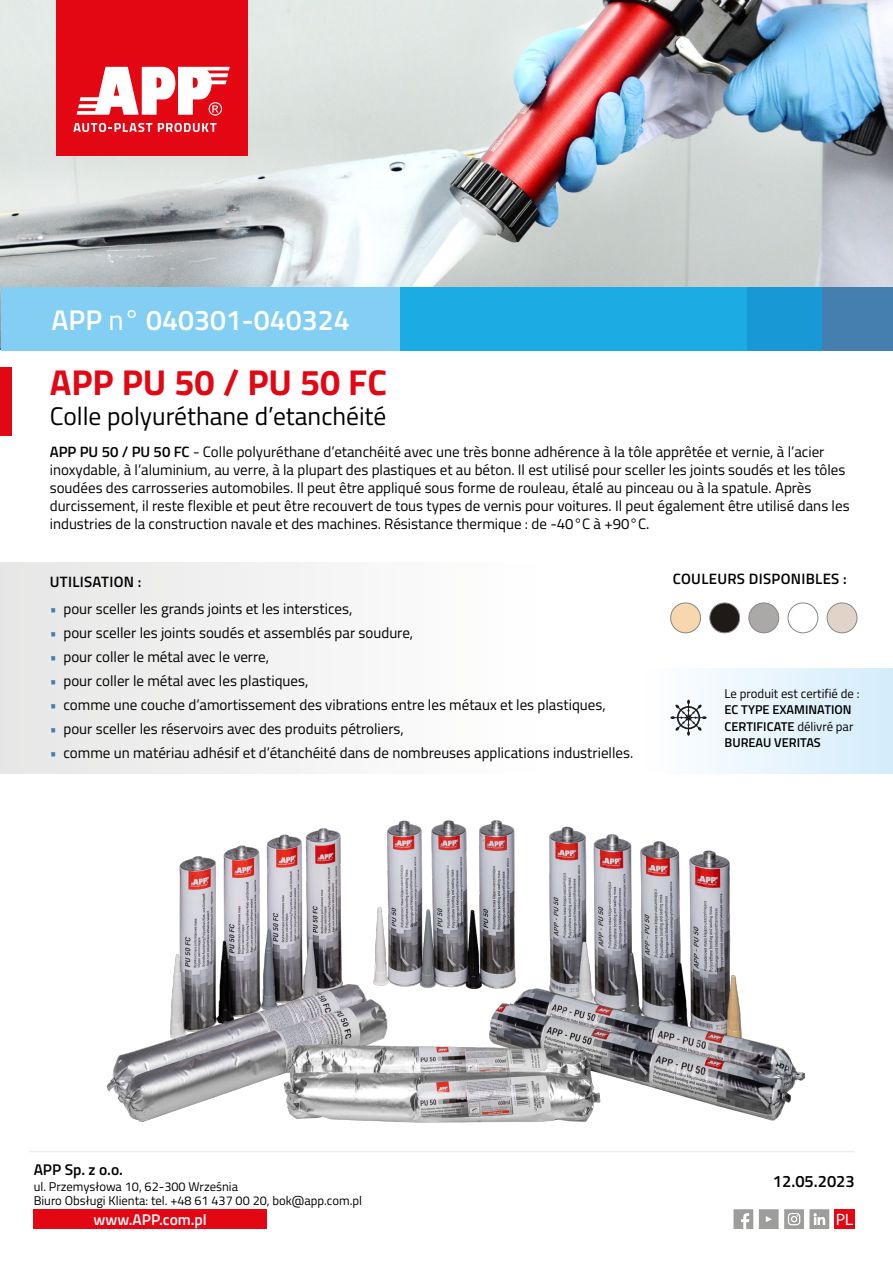
<style>
.page{position:relative;width:893px;height:1263px;background:#fff}
.page>*{position:absolute;margin:0;border:0;box-sizing:border-box;transform-origin:0 0}
.t1{font:700 36px "Titillium";color:#e30613}
.t2{font:600 28.5px "Titillium";color:#fff}
.t3{font:25.5px "Titillium";color:#000}
.t4{font:600 16.5px "Titillium";color:#000}
.t5{font:semi-expanded 16.5px "Myriad Pro";color:#fff}
.t6{font:600 15.45px "Titillium";color:#fff}
.t7{font:600 15.45px "Titillium";color:#000}
.t8{font:15px/18px "Titillium";color:#000}
.t9{font:600 15px "Titillium";letter-spacing:.02em;color:#000}
.t10{font:12.75px/14.1px "Titillium";color:#000}
.t11{font:600 12.75px/16.5px "Titillium";color:#000}
.s1{font-weight:400}
.s2{font-weight:600}
.s3{color:#427faf}
</style>
<div class="page">
<img style="left:0;top:0;width:893px;height:350px">
<svg style="left:733px;top:1209px;width:20px;height:20px"></svg>
<svg style="left:759px;top:1209px;width:70px;height:20px"></svg>
<div style="left:34px;top:1209px;width:233px;height:20px;background:#e30613"></div>
<div style="left:834px;top:1209px;width:21px;height:20px;background:#e30613"></div>
<hr style="left:30px;top:1151px;width:825px;height:1px;background:#ededed">
<div style="left:56px;top:0;width:191px;height:156px;background:#e30613"></div>
<svg style="left:73px;top:123px;width:79px;height:9px"></svg>
<svg style="left:158px;top:123px;width:59px;height:9px"></svg>
<svg style="left:77px;top:67px;width:153px;height:49px"></svg>
<div style="left:728px;top:287px;width:97px;height:64px;background:#1899d6"></div>
<div style="left:399px;top:287px;width:348px;height:64px;background:#1cace4"></div>
<div style="left:1px;top:287px;width:399px;height:64px;background:#83cff4"></div>
<div style="left:823px;top:287px;width:70px;height:64px;background:#447faf"></div>
<div style="left:0;top:367px;width:11px;height:69px;background:#e30613"></div>
<div style="left:0;top:563px;width:560px;height:211px;background:#f3f3f3"></div>
<div style="left:641px;top:668px;width:252px;height:106px;background:linear-gradient(to right,#fff,#d4ecfb)"></div>
<svg style="left:670px;top:700px;width:37px;height:36px"></svg>
<div style="left:671px;top:603px;width:29px;height:30px;background:#f7d7ad;border-radius:50%"></div>
<div style="left:670px;top:603px;width:31px;height:30px;border:1px solid #878787;border-radius:50%"></div>
<div style="left:710px;top:603px;width:30px;height:30px;background:#1f1a17;border-radius:50%"></div>
<div style="left:710px;top:603px;width:30px;height:30px;border:1px solid #878787;border-radius:50%"></div>
<div style="left:749px;top:603px;width:30px;height:30px;background:#aba8a8;border-radius:50%"></div>
<div style="left:749px;top:603px;width:30px;height:30px;border:1px solid #878787;border-radius:50%"></div>
<div style="left:788px;top:603px;width:30px;height:30px;border:1px solid #878787;border-radius:50%"></div>
<div style="left:827px;top:603px;width:30px;height:30px;background:#e0d4c8;border-radius:50%"></div>
<div style="left:827px;top:603px;width:30px;height:30px;border:1px solid #878787;border-radius:50%"></div>
<img style="left:106px;top:820px;width:699px;height:303px">
<h2 class="t2" style="left:52px;top:298px;width:300px">APP <span class="s1">n°</span> 040301-040324</h2>
<h1 class="t1" style="left:50px;top:355px;width:339px">APP PU 50 / PU 50 FC</h1>
<h3 class="t3" style="left:50px;top:398px;width:338px">Colle polyuréthane d’etanchéité</h3>
<p class="t8" style="left:50px;top:442px;width:801px"><span class="s2">APP PU 50 / PU 50 FC</span> - Colle polyuréthane d’etanchéité avec une très bonne adhérence à la tôle apprêtée et vernie, à l’acier inoxydable, à l’aluminium, au verre, à la plupart des plastiques et au béton. Il est utilisé pour sceller les joints soudés et les tôles soudées des carrosseries automobiles. Il peut être appliqué sous forme de rouleau, étalé au pinceau ou à la spatule. Après durcissement, il reste flexible et peut être recouvert de tous types de vernis pour voitures. Il peut également être utilisé dans les industries de la construction navale et des machines. Résistance thermique : de -40°C à +90°C.</p>
<p class="t9" style="left:50px;top:570px;width:93px">UTILISATION :</p>
<p class="t8" style="left:50px;top:599px;width:304px"><span class="s3">•</span> pour sceller les grands joints et les interstices,</p>
<p class="t8" style="left:50px;top:623px;width:365px"><span class="s3">•</span> pour sceller les joints soudés et assemblés par soudure,</p>
<p class="t8" style="left:50px;top:647px;width:221px"><span class="s3">•</span> pour coller le métal avec le verre,</p>
<p class="t8" style="left:50px;top:671px;width:260px"><span class="s3">•</span> pour coller le métal avec les plastiques,</p>
<p class="t8" style="left:50px;top:695px;width:557px"><span class="s3">•</span> comme une couche d’amortissement des vibrations entre les métaux et les plastiques,</p>
<p class="t8" style="left:50px;top:719px;width:356px"><span class="s3">•</span> pour sceller les réservoirs avec des produits pétroliers,</p>
<p class="t8" style="left:50px;top:743px;width:585px"><span class="s3">•</span> comme un matériau adhésif et d’étanchéité dans de nombreuses applications industrielles.</p>
<p class="t9" style="left:673px;top:567px;width:175px">COULEURS DISPONIBLES :</p>
<p class="t10" style="left:725px;top:685px;width:136px">Le produit est certifié de :</p>
<p class="t11" style="left:725px;top:701px;width:130px">EC TYPE EXAMINATION<br>CERTIFICATE <span class="s1">délivré par<br></span>BUREAU VERITAS</p>
<p class="t7" style="left:34px;top:1158px;width:91px">APP Sp. z o.o.</p>
<p class="t10" style="left:34px;top:1179px;width:330px">ul. Przemysłowa 10, 62-300 Września<br>Biuro Obsługi Klienta: tel. +48 61 437 00 20, bok@app.com.pl</p>
<p class="t6" style="left:94px;top:1208px;width:115px">www.APP.com.pl</p>
<p class="t5" style="left:836px;top:1209px;width:19px">PL</p>
<p class="t4" style="left:773px;top:1169px;width:83px">12.05.2023</p>
</div>
